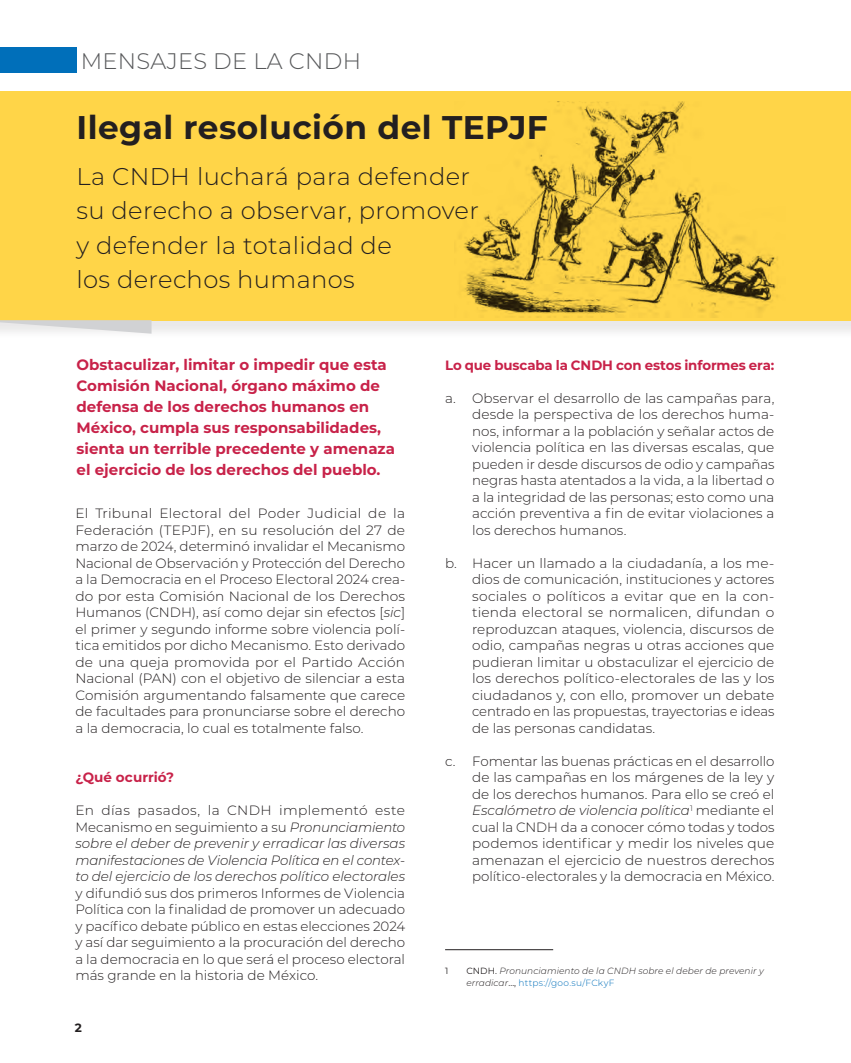
<style>
.page{position:relative;width:851px;height:1063px;background:#fff}
.page>*{position:absolute;margin:0;border:0;box-sizing:border-box;transform-origin:0 0}
.T_Art{font:700 32.85px "Montserrat";letter-spacing:.015em;color:#231f20}
.T_Art-2{font:300 24.15px/34.2px "Montserrat";letter-spacing:.015em;color:#231f20}
.t1{font:300 22.5px "Montserrat";letter-spacing:.01em;color:#57585a}
.Balazo_PG{font:700 15px/21px "Montserrat";color:#c82249}
.Cuerpo_PG{font:300 13.5px/16.5px "Montserrat";letter-spacing:-.005em;color:#231f20;text-align:justify}
.Cuerpo_PG-2{font:700 13.5px "Montserrat";letter-spacing:-.01em;color:#c82249}
.Subtitulo_PG{font:700 13.5px "Montserrat";letter-spacing:.005em;color:#c82249}
.t2{font:700 12px "Montserrat";color:#231f20}
.Referencia_PG_-_Copia{font:italic 300 9px/12px "Montserrat";letter-spacing:.01em;color:#231f20}
.Referencia_PG_-_Copia-2{font:9px "Montserrat";color:#231f20}
.s1{font-style:italic}
.s2{font-weight:400;font-style:normal}
.s3{font-style:normal;color:#006fba}
</style>
<div class="page">
<div style="left:0;top:47px;width:77px;height:26px;background:#006fba"></div>
<div style="left:0;top:93px;width:850px;height:246px;background:#231f20;opacity:.1"></div>
<div style="left:0;top:91px;width:850px;height:229px;background:#ffd548"></div>
<svg style="left:0;top:320px;width:151px;height:14px"></svg>
<img style="left:464px;top:101px;width:314px;height:216px">
<hr style="left:445px;top:949px;width:108px;height:1px;background:#231f20">
<h3 class="t1" style="left:81px;top:46px;width:281px">MENSAJES DE LA CNDH</h3>
<p class="T_Art" style="left:76px;top:103px;width:473px">Ilegal resolución del TEPJF</p>
<p class="T_Art-2" style="left:76px;top:159px;width:404px">La CNDH luchará para defender su derecho a observar, promover y defender la totalidad de<br>los derechos humanos</p>
<p class="Balazo_PG" style="left:77px;top:353px;width:320px">Obstaculizar, limitar o impedir que esta Comisión Nacional, órgano máximo de defensa de los derechos humanos en México, cumpla sus responsabilidades, sienta un terrible precedente y amenaza el ejercicio de los derechos del pueblo.</p>
<p class="Cuerpo_PG" style="left:75px;top:505px;width:331px">El Tribunal Electoral del Poder Judicial de la Federación (TEPJF), en su resolución del 27 de marzo de 2024, determinó invalidar el Mecanismo Nacional de Observación y Protección del Derecho a la Democracia en el Proceso Electoral 2024 crea&shy;do por esta Comisión Nacional de los Derechos Humanos (CNDH), así como dejar sin efectos [<span class="s1">sic</span>] el primer y segundo informe sobre violencia polí&shy;tica emitidos por dicho Mecanismo. Esto derivado de una queja promovida por el Partido Acción Nacional (PAN) con el objetivo de silenciar a esta Comisión argumentando falsamente que carece de facultades para pronunciarse sobre el derecho a la democracia, lo cual es totalmente falso.</p>
<p class="Subtitulo_PG" style="left:75px;top:768px;width:100px">¿Qué ocurrió?</p>
<p class="Cuerpo_PG" style="left:75px;top:802px;width:331px">En días pasados, la CNDH implementó este Mecanismo en seguimiento a su <span class="s1">Pronunciamiento sobre el deber de prevenir y erradicar las diversas manifestaciones de Violencia Política en el contex&shy;to del ejercicio de los derechos político electorales </span>y difundió sus dos primeros Informes de Violencia Política con la finalidad de promover un adecuado y pacífico debate público en estas elecciones 2024 y así dar seguimiento a la procuración del derecho a la democracia en lo que será el proceso electoral más grande en la historia de México.</p>
<p class="t2" style="left:75px;top:1019px;width:9px">2</p>
<p class="Cuerpo_PG-2" style="left:445px;top:355px;width:331px">Lo que buscaba la CNDH con estos informes era:</p>
<p class="Cuerpo_PG" style="left:472px;top:389px;width:304px;text-indent:-27px">a. Observar el desarrollo de las campañas para, desde la perspectiva de los derechos huma&shy;nos, informar a la población y señalar actos de violencia política en las diversas escalas, que pueden ir desde discursos de odio y campañas negras hasta atentados a la vida, a la libertad o a la integridad de las personas; esto como una acción preventiva a fin de evitar violaciones a los derechos humanos.</p>
<p class="Cuerpo_PG" style="left:472px;top:554px;width:304px;text-indent:-27px">b. Hacer un llamado a la ciudadanía, a los me&shy;dios de comunicación, instituciones y actores sociales o políticos a evitar que en la con&shy;tienda electoral se normalicen, difundan o reproduzcan ataques, violencia, discursos de odio, campañas negras u otras acciones que pudieran limitar u obstaculizar el ejercicio de los derechos político-electorales de las y los ciudadanos y, con ello, promover un debate centrado en las propuestas, trayectorias e ideas de las personas candidatas.</p>
<p class="Cuerpo_PG" style="left:472px;top:752px;width:304px;text-indent:-27px">c. Fomentar las buenas prácticas en el desarrollo de las campañas en los márgenes de la ley y de los derechos humanos. Para ello se creó el <span class="s1">Escalómetro de violencia política</span><sup>1</sup> mediante el cual la CNDH da a conocer cómo todas y todos podemos identificar y medir los niveles que amenazan el ejercicio de nuestros derechos político-electorales y la democracia en México.</p>
<p class="Referencia_PG_-_Copia-2" style="left:445px;top:965px;width:5px">1</p>
<p class="Referencia_PG_-_Copia" style="left:466px;top:965px;width:299px"><span class="s2">CNDH.</span> Pronunciamiento de la CNDH sobre el deber de prevenir y erradicar<span class="s2">…,</span> <span class="s3">https://goo.su/FCkyF</span></p>
</div>
